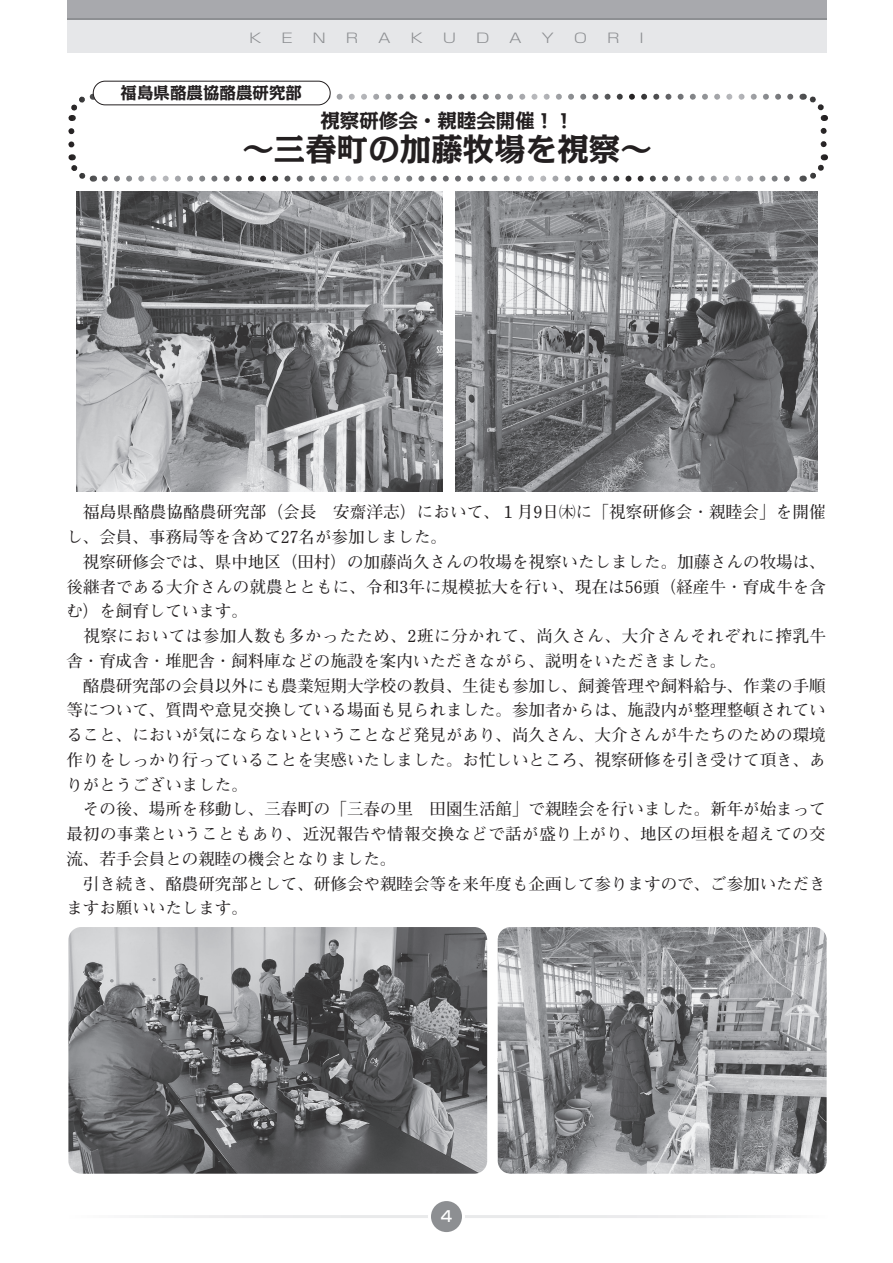
<style>
.page{position:relative;width:893px;height:1263px;background:#fff}
.page>*{position:absolute;margin:0;border:0;box-sizing:border-box;transform-origin:0 0}
.t1{font:700 31.5px "Kakumin Pro";color:#231f20}
.t2{font:700 19.5px "Kakumin Pro";color:#231f20}
.t3{font:700 16.5px/24.8px "Futo Min A101 Pr 6 N";color:#231f20}
.t4{font:700 16.5px "Kakumin Pro";color:#231f20}
.t5{font:500 15px "Shin Go Pr 6 N";color:#fff}
.t6{font:300 13.2px "Shin Go Pro";color:#8d8f92;scale:1.25 1}
</style>
<div class="page">
<div style="left:429px;top:1199px;width:34px;height:34px;background:#8d8f92;border-radius:50%"></div>
<div style="left:428px;top:1198px;width:37px;height:37px;border:3px solid #fff;border-radius:50%"></div>
<div style="left:67px;top:0;width:759px;height:52px;background:#e6e7e9"></div>
<div style="left:67px;top:0;width:759px;height:20px;background:#a8a9ad"></div>
<hr style="left:67px;top:18px;width:759px;height:2px;background:#8d8f92">
<svg style="left:105px;top:176px;width:685px;height:6px"></svg>
<svg style="left:68px;top:131px;width:27px;height:51px"></svg>
<svg style="left:802px;top:154px;width:26px;height:28px"></svg>
<svg style="left:800px;top:93px;width:28px;height:51px"></svg>
<svg style="left:68px;top:91px;width:722px;height:30px"></svg>
<div style="left:93px;top:81px;width:237px;height:24px;background:#fff;border-radius:12px"></div>
<div style="left:93px;top:81px;width:238px;height:24px;border:1px solid #231f20;border-radius:12px"></div>
<img style="left:68px;top:927px;width:419px;height:247px">
<img style="left:77px;top:192px;width:365px;height:299px">
<img style="left:498px;top:927px;width:329px;height:247px">
<img style="left:456px;top:192px;width:362px;height:299px">
<p class="t6" style="left:249px;top:27px;width:12px">K</p>
<p class="t6" style="left:281px;top:27px;width:11px">E</p>
<p class="t6" style="left:313px;top:27px;width:12px">N</p>
<p class="t6" style="left:346px;top:27px;width:12px">R</p>
<p class="t6" style="left:378px;top:27px;width:12px">A</p>
<p class="t6" style="left:410px;top:27px;width:12px">K</p>
<p class="t6" style="left:443px;top:27px;width:12px">U</p>
<p class="t6" style="left:476px;top:27px;width:12px">D</p>
<p class="t6" style="left:509px;top:27px;width:12px">A</p>
<p class="t6" style="left:542px;top:27px;width:12px">Y</p>
<p class="t6" style="left:574px;top:27px;width:12px">O</p>
<p class="t6" style="left:607px;top:27px;width:12px">R</p>
<p class="t6" style="left:639px;top:27px;width:5px">I</p>
<p class="t4" style="left:121px;top:80px;width:183px">福島県酪農協酪農研究部</p>
<p class="t2" style="left:320px;top:105px;width:255px">視察研修会・親睦会開催!!</p>
<h1 class="t1" style="left:242px;top:124px;width:411px">～三春町の加藤牧場を視察~</h1>
<p class="t3" style="left:66px;top:499px;width:761px">　福島県酪農協酪農研究部（会長　安齋洋志）において、１月9日㈭に「視察研修会・親睦会」を開催し、会員、事務局等を含めて27名が参加しました。<br>　視察研修会では、県中地区（田村）の加藤尚久さんの牧場を視察いたしました。加藤さんの牧場は、後継者である大介さんの就農とともに、令和3年に規模拡大を行い、現在は56頭（経産牛・育成牛を含む）を飼育しています。<br>　視察においては参加人数も多かったため、2班に分かれて、尚久さん、大介さんそれぞれに搾乳牛舎・育成舎・堆肥舎・飼料庫などの施設を案内いただきながら、説明をいただきました。<br>　酪農研究部の会員以外にも農業短期大学校の教員、生徒も参加し、飼養管理や飼料給与、作業の手順等について、質問や意見交換している場面も見られました。参加者からは、施設内が整理整頓されていること、においが気にならないということなど発見があり、尚久さん、大介さんが牛たちのための環境作りをしっかり行っていることを実感いたしました。お忙しいところ、視察研修を引き受けて頂き、ありがとうございました。<br>　その後、場所を移動し、三春町の「三春の里　田園生活館」で親睦会を行いました。新年が始まって最初の事業ということもあり、近況報告や情報交換などで話が盛り上がり、地区の垣根を超えての交流、若手会員との親睦の機会となりました。<br>　引き続き、酪農研究部として、研修会や親睦会等を来年度も企画して参りますので、ご参加いただきますお願いいたします。</p>
<p class="t5" style="left:441px;top:1204px;width:13px">4</p>
</div>
